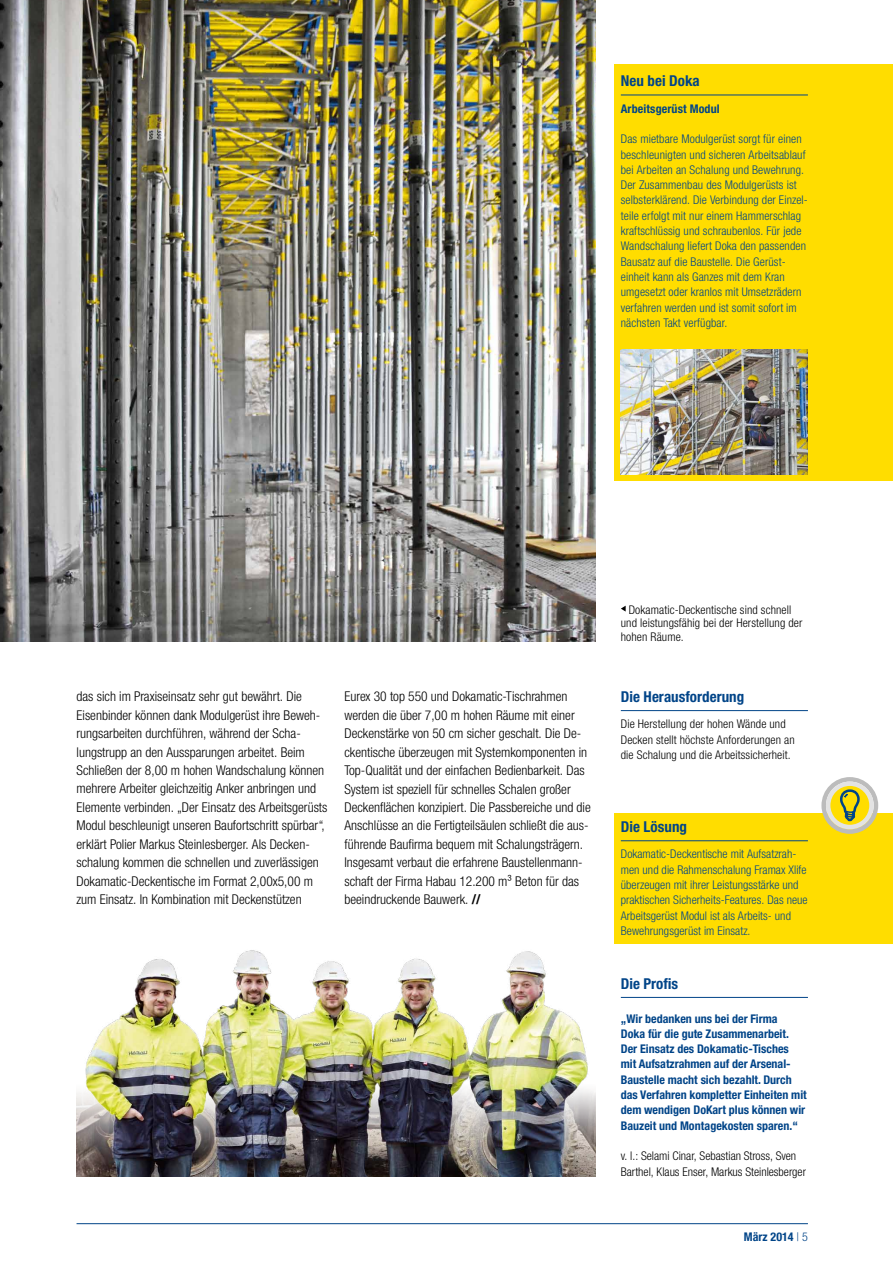
<style>
.page{position:relative;width:893px;height:1263px;background:#fff}
.page>*{position:absolute;margin:0;border:0;box-sizing:border-box;transform-origin:0 0}
.t1{font:700 condensed 15px "Helvetica Neue LTW1 G";color:#048}
.t2{font:300 condensed 13.5px/18.5px "Helvetica Neue LTW1 G";color:#000}
.t3{font:300 condensed 12px/15.3px "Helvetica Neue LTW1 G";letter-spacing:.01em;color:#048}
.t4{font:700 condensed 12px/15.3px "Helvetica Neue LTW1 G";color:#048}
.t5{font:300 condensed 12px/15.3px "Helvetica Neue LTW1 G";letter-spacing:.01em;color:#000}
.s1{font-weight:700}
.s2{font-weight:300}
</style>
<div class="page">
<hr style="left:77px;top:1223px;width:731px;height:1px;background:#048">
<img style="left:77px;top:950px;width:518px;height:226px">
<div style="left:614px;top:813px;width:279px;height:131px;background:#fd0"></div>
<svg style="left:821px;top:777px;width:57px;height:57px"></svg>
<hr style="left:621px;top:997px;width:187px;height:1px;background:#048">
<hr style="left:621px;top:710px;width:187px;height:1px;background:#048">
<hr style="left:621px;top:840px;width:187px;height:1px;background:#048">
<div style="left:614px;top:65px;width:279px;height:416px;background:#fd0"></div>
<hr style="left:621px;top:95px;width:187px;height:1px;background:#048">
<svg style="left:621px;top:606px;width:5px;height:6px"></svg>
<img style="left:621px;top:349px;width:187px;height:125px">
<img style="left:0;top:0;width:595px;height:641px">
<p class="t1" style="left:621px;top:72px;width:81px">Neu bei Doka</p>
<p class="t4" style="left:621px;top:101px;width:100px">Arbeitsgerüst Modul</p>
<p class="t3" style="left:621px;top:131px;width:189px">Das mietbare Modulgerüst sorgt für einen beschleunigten und sicheren Arbeitsablauf bei Arbeiten an Schalung und Bewehrung.<br>Der Zusammenbau des Modulgerüsts ist selbsterklärend. Die Verbindung der Einzel&shy;teile erfolgt mit nur einem Hammerschlag kraftschlüssig und schraubenlos. Für jede Wandschalung liefert Doka den passenden Bausatz auf die Baustelle. Die Gerüst&shy;einheit kann als Ganzes mit dem Kran umgesetzt oder kranlos mit Umsetzrädern verfahren werden und ist somit sofort im nächsten Takt verfügbar.</p>
<p class="t2" style="left:77px;top:687px;width:252px">das sich im Praxiseinsatz sehr gut bewährt. Die Eisenbinder können dank Modulgerüst ihre Beweh&shy;rungsarbeiten durchführen, während der Scha&shy;lungstrupp an den Aussparungen arbeitet. Beim Schließen der 8,00 m hohen Wandschalung können mehrere Arbeiter gleichzeitig Anker anbringen und Elemente verbinden. „Der Einsatz des Arbeitsgerüsts Modul beschleunigt unseren Baufortschritt spürbar“, erklärt Polier Markus Steinlesberger. Als Decken&shy;schalung kommen die schnellen und zuverlässigen Dokamatic-Deckentische im Format 2,00x5,00 m zum Einsatz. In Kombination mit Deckenstützen</p>
<p class="t2" style="left:344px;top:687px;width:248px">Eurex 30 top 550 und Dokamatic-Tischrahmen werden die über 7,00 m hohen Räume mit einer Deckenstärke von 50 cm sicher geschalt. Die De&shy;ckentische überzeugen mit Systemkomponenten in Top-Qualität und der einfachen Bedienbarkeit. Das System ist speziell für schnelles Schalen großer Deckenflächen konzipiert. Die Passbereiche und die Anschlüsse an die Fertigteilsäulen schließt die aus&shy;führende Baufirma bequem mit Schalungsträgern.<br>Insgesamt verbaut die erfahrene Baustellenmann&shy;schaft der Firma Habau 12.200 m³ Beton für das beeindruckende Bauwerk. <span class="s1">//</span></p>
<p class="t5" style="left:621px;top:602px;width:183px;line-height:13.8px;text-indent:8px">Dokamatic-Deckentische sind schnell und leistungsfähig bei der Herstellung der hohen Räume.</p>
<p class="t1" style="left:621px;top:687px;width:125px">Die Herausforderung</p>
<p class="t5" style="left:621px;top:716px;width:175px">Die Herstellung der hohen Wände und<br>Decken stellt höchste Anforderungen an die Schalung und die Arbeitssicherheit.</p>
<p class="t1" style="left:621px;top:818px;width:68px">Die Lösung</p>
<p class="t3" style="left:621px;top:847px;width:188px">Dokamatic-Deckentische mit Aufsatzrah&shy;men und die Rahmenschalung Framax Xlife überzeugen mit ihrer Leistungsstärke und praktischen Sicherheits-Features. Das neue Arbeitsgerüst Modul ist als Arbeits- und Bewehrungsgerüst im Einsatz.</p>
<p class="t1" style="left:621px;top:974px;width:59px">Die Profis</p>
<p class="t4" style="left:621px;top:1011px;width:187px">„Wir bedanken uns bei der Firma<br>Doka für die gute Zusammenarbeit.<br>Der Einsatz des Dokamatic-Tisches mit Aufsatzrahmen auf der Arsenal-Baustelle macht sich bezahlt. Durch das Verfahren kompletter Einheiten mit dem wendigen DoKart plus können wir Bauzeit und Montagekosten sparen.“</p>
<p class="t5" style="left:621px;top:1148px;width:187px">v. l.: Selami Cinar, Sebastian Stross, Sven<br>Barthel, Klaus Enser, Markus Steinlesberger</p>
<p class="t4" style="left:744px;top:1229px;width:66px">März 2014 <span class="s2">| 5</span></p>
</div>
